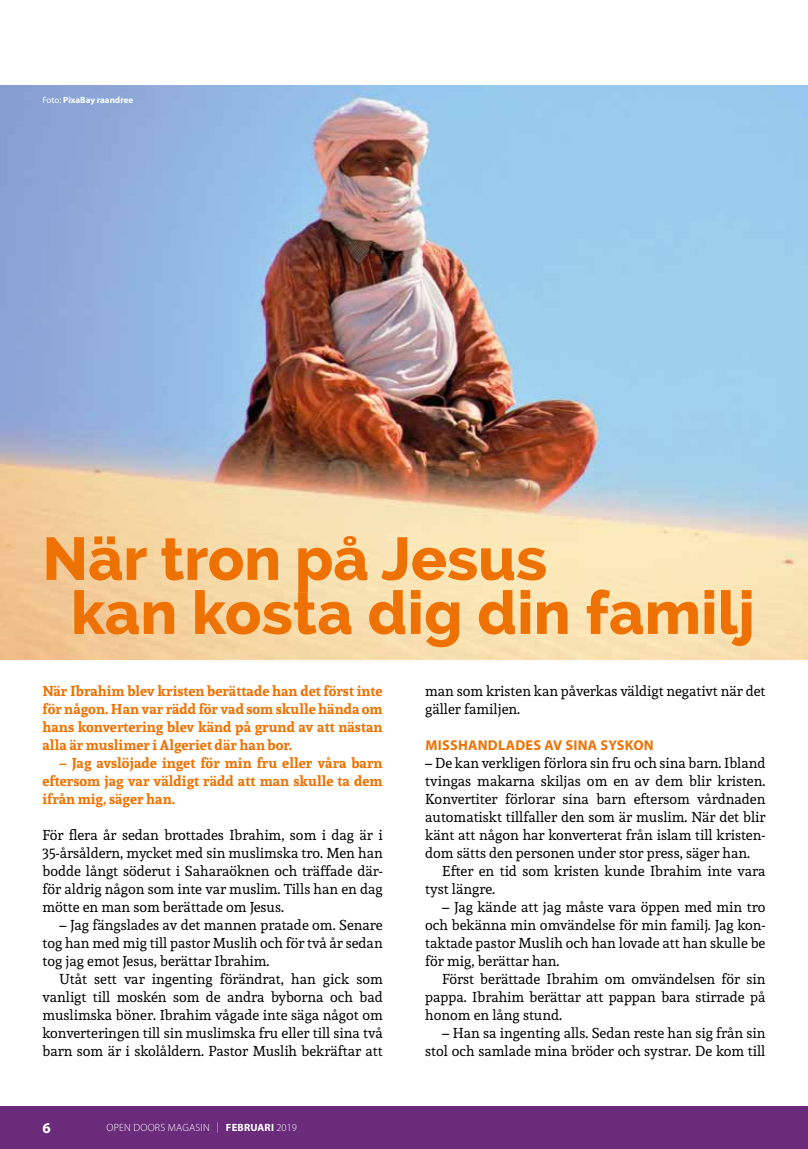
<style>
.page{position:relative;width:808px;height:1149px;background:#fff}
.page>*{position:absolute;margin:0;border:0;box-sizing:border-box;transform-origin:0 0}
.t1{font:800 60px/54px "Raleway";color:#ee7203}
.t2{font:700 15px "Myriad Pro";color:#fff}
.t3{font:14.25px/18px "Andada";color:#000;text-align:justify}
.t4{font:700 14.25px/18px "Andada";color:#ee7203;text-align:justify}
.t5{font:700 14.25px "Myriad Pro";letter-spacing:.02em;color:#ee7203}
.t6{font:300 10.5px "Myriad Pro";letter-spacing:.02em;color:#fff}
.t7{font:700 9px "Myriad Pro";color:#fff}
.s1{font-weight:400}
.s2{font-weight:700}
</style>
<div class="page">
<img style="left:0;top:85px;width:808px;height:574px">
<div style="left:0;top:1106px;width:808px;height:42px;background:#692b7a"></div>
<p class="t7" style="left:43px;top:94px;width:92px"><span class="s1">Foto:</span> PixaBay raandree</p>
<h1 class="t1" style="left:71px;top:532px;width:685px;text-indent:-29px">När tron på Jesus<br>kan kosta dig din familj</h1>
<p class="t4" style="left:43px;top:681px;width:342px">När Ibrahim blev kristen berättade han det först inte för någon. Han var rädd för vad som skulle hända om hans konvertering blev känd på grund av att nästan alla är muslimer i Algeriet där han bor.</p>
<p class="t4" style="left:43px;top:753px;width:342px;text-indent:17px">– Jag avslöjade inget för min fru eller våra barn eftersom jag var väldigt rädd att man skulle ta dem ifrån mig, säger han.</p>
<p class="t3" style="left:43px;top:825px;width:342px">För flera år sedan brottades Ibrahim, som i dag är i 35-årsåldern, mycket med sin muslimska tro. Men han bodde långt söderut i Saharaöknen och träffade där&shy;för aldrig någon som inte var muslim. Tills han en dag mötte en man som berättade om Jesus.</p>
<p class="t3" style="left:43px;top:915px;width:342px;text-indent:17px">– Jag fängslades av det mannen pratade om. Senare tog han med mig till pastor Muslih och för två år sedan tog jag emot Jesus, berättar Ibrahim.</p>
<p class="t3" style="left:43px;top:969px;width:342px;text-indent:17px">Utåt sett var ingenting förändrat, han gick som vanligt till moskén som de andra byborna och bad muslimska böner. Ibrahim vågade inte säga något om konverteringen till sin muslimska fru eller till sina två barn som är i skolåldern. Pastor Muslih bekräftar att</p>
<p class="t2" style="left:43px;top:1117px;width:10px">6</p>
<p class="t6" style="left:106px;top:1121px;width:192px">OPEN DOORS MAGASIN | <span class="s2">FEBRUARI</span> 2019</p>
<p class="t3" style="left:425px;top:681px;width:342px">man som kristen kan påverkas väldigt negativt när det gäller familjen.</p>
<p class="t5" style="left:425px;top:735px;width:230px">MISSHANDLADES AV SINA SYSKON</p>
<p class="t3" style="left:425px;top:753px;width:342px">– De kan verkligen förlora sin fru och sina barn. Ibland tvingas makarna skiljas om en av dem blir kristen.<br>Konvertiter förlorar sina barn eftersom vårdnaden automatiskt tillfaller den som är muslim. När det blir känt att någon har konverterat från islam till kristen&shy;dom sätts den personen under stor press, säger han.</p>
<p class="t3" style="left:425px;top:861px;width:342px;text-indent:17px">Efter en tid som kristen kunde Ibrahim inte vara tyst längre.</p>
<p class="t3" style="left:425px;top:897px;width:342px;text-indent:17px">– Jag kände att jag måste vara öppen med min tro och bekänna min omvändelse för min familj. Jag kon&shy;taktade pastor Muslih och han lovade att han skulle be för mig, berättar han.</p>
<p class="t3" style="left:425px;top:969px;width:342px;text-indent:17px">Först berättade Ibrahim om omvändelsen för sin pappa. Ibrahim berättar att pappan bara stirrade på honom en lång stund.</p>
<p class="t3" style="left:425px;top:1023px;width:342px;text-align:right">– Han sa ingenting alls. Sedan reste han sig från sin stol och samlade mina bröder och systrar. De kom till</p>
</div>
